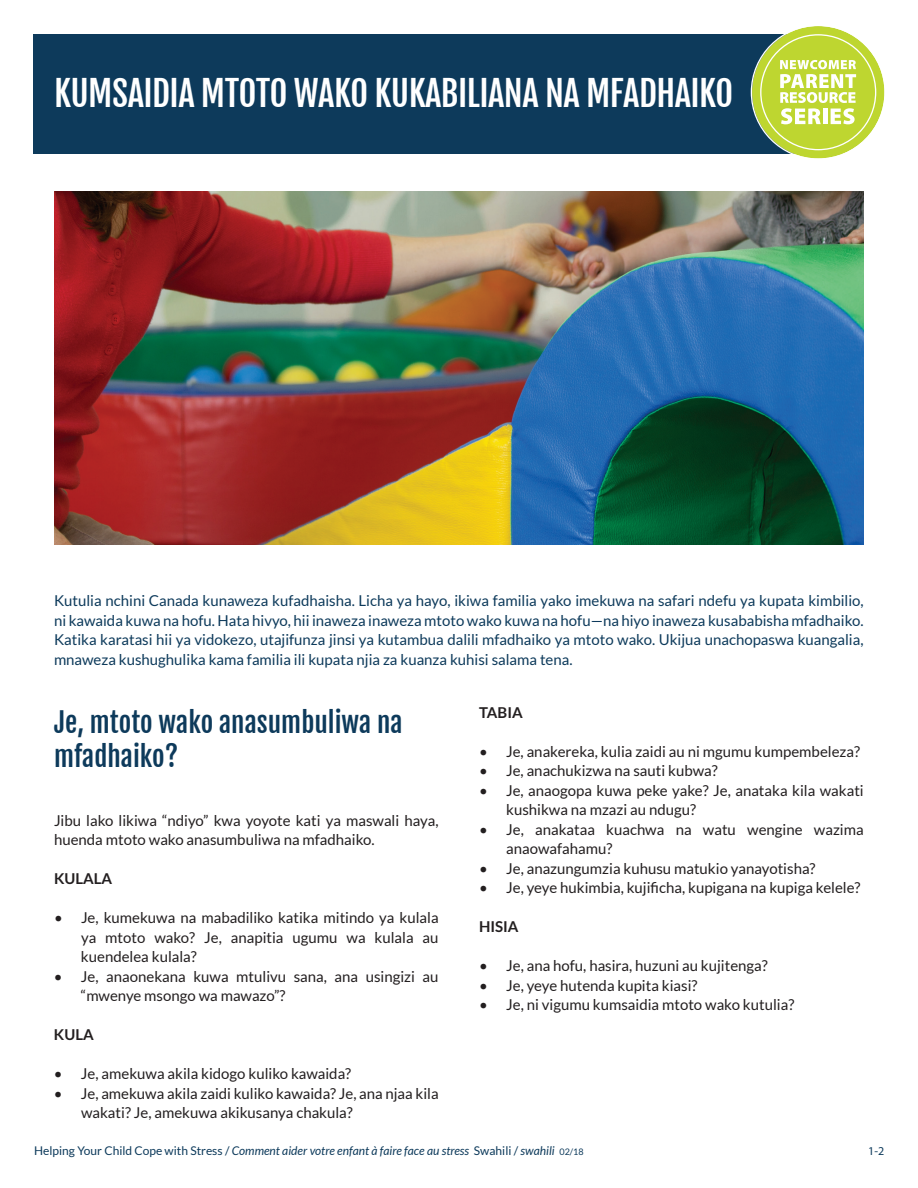
<style>
.page{position:relative;width:918px;height:1188px;background:#fff}
.page>*{position:absolute;margin:0;border:0;box-sizing:border-box;transform-origin:0 0}
.t1{font:34.5px "Fjalla One";letter-spacing:-.015em;color:#fff}
.t2{font:27px/34.5px "Fjalla One";color:#0d3a5b}
.t3{font:15px/19.5px "Lato";color:#231f20}
.t4{font:15px/19.5px "Lato";color:#0d3a5b;text-align:justify}
.t5{font:700 15px "Lato";color:#231f20}
.t6{font:italic 12px "Lato";color:#0d3a5b}
.t7{font:12px "Myriad Pro";color:#0d3a5b}
.s1{font-style:normal}
.s2{font-style:normal;font-size:9px}
</style>
<div class="page">
<div style="left:34px;top:34px;width:788px;height:119px;background:#0d3a5b"></div>
<svg style="left:751px;top:26px;width:134px;height:133px"></svg>
<img style="left:54px;top:192px;width:810px;height:352px">
<h1 class="t1" style="left:54px;top:72px;width:681px">KUMSAIDIA MTOTO WAKO KUKABILIANA NA MFADHAIKO</h1>
<p class="t4" style="left:54px;top:591px;width:811px">Kutulia nchini Canada kunaweza kufadhaisha. Licha ya hayo, ikiwa familia yako imekuwa na safari ndefu ya kupata kimbilio, ni kawaida kuwa na hofu. Hata hivyo, hii inaweza inaweza mtoto wako kuwa na hofu—na hiyo inaweza kusababisha mfadhaiko.<br>Katika karatasi hii ya vidokezo, utajifunza jinsi ya kutambua dalili mfadhaiko ya mtoto wako. Ukijua unachopaswa kuangalia, mnaweza kushughulika kama familia ili kupata njia za kuanza kuhisi salama tena.</p>
<h2 class="t2" style="left:54px;top:705px;width:350px">Je, mtoto wako anasumbuliwa na mfadhaiko?</h2>
<p class="t3" style="left:54px;top:811px;width:386px">Jibu lako likiwa “ndiyo” kwa yoyote kati ya maswali haya, huenda mtoto wako anasumbuliwa na mfadhaiko.</p>
<p class="t5" style="left:54px;top:870px;width:60px">KULALA</p>
<p class="t3" style="left:81px;top:908px;width:359px;text-align:justify;text-indent:-27px">• Je, kumekuwa na mabadiliko katika mitindo ya kulala ya mtoto wako? Je, anapitia ugumu wa kulala au kuendelea kulala?</p>
<p class="t3" style="left:81px;top:967px;width:359px;text-indent:-27px">• Je, anaonekana kuwa mtulivu sana, ana usingizi au “mwenye msongo wa mawazo”?</p>
<p class="t5" style="left:54px;top:1026px;width:41px">KULA</p>
<p class="t3" style="left:54px;top:1064px;width:299px">• Je, amekuwa akila kidogo kuliko kawaida?</p>
<p class="t3" style="left:81px;top:1084px;width:359px;text-indent:-27px">• Je, amekuwa akila zaidi kuliko kawaida? Je, ana njaa kila wakati? Je, amekuwa akikusanya chakula?</p>
<p class="t5" style="left:479px;top:704px;width:45px">TABIA</p>
<p class="t3" style="left:479px;top:742px;width:382px">• Je, anakereka, kulia zaidi au ni mgumu kumpembeleza?</p>
<p class="t3" style="left:479px;top:761px;width:240px">• Je, anachukizwa na sauti kubwa?</p>
<p class="t3" style="left:506px;top:781px;width:359px;text-indent:-27px">• Je, anaogopa kuwa peke yake? Je, anataka kila wakati kushikwa na mzazi au ndugu?</p>
<p class="t3" style="left:506px;top:820px;width:359px;text-indent:-27px">• Je, anakataa kuachwa na watu wengine wazima anaowafahamu?</p>
<p class="t3" style="left:479px;top:859px;width:338px">• Je, anazungumzia kuhusu matukio yanayotisha?</p>
<p class="t3" style="left:479px;top:878px;width:383px">• Je, yeye hukimbia, kujificha, kupigana na kupiga kelele?</p>
<p class="t5" style="left:479px;top:918px;width:41px">HISIA</p>
<p class="t3" style="left:479px;top:956px;width:290px">• Je, ana hofu, hasira, huzuni au kujitenga?</p>
<p class="t3" style="left:479px;top:976px;width:220px">• Je, yeye hutenda kupita kiasi?</p>
<p class="t3" style="left:479px;top:995px;width:317px">• Je, ni vigumu kumsaidia mtoto wako kutulia?</p>
<p class="t6" style="left:34px;top:1144px;width:551px"><span class="s1">Helping Your Child Cope with Stress /</span> Comment aider votre enfant à faire face au stress <span class="s1">Swahili /</span> swahili <span class="s2">02/18</span></p>
<p class="t7" style="left:868px;top:1144px;width:17px">1-2</p>
</div>
